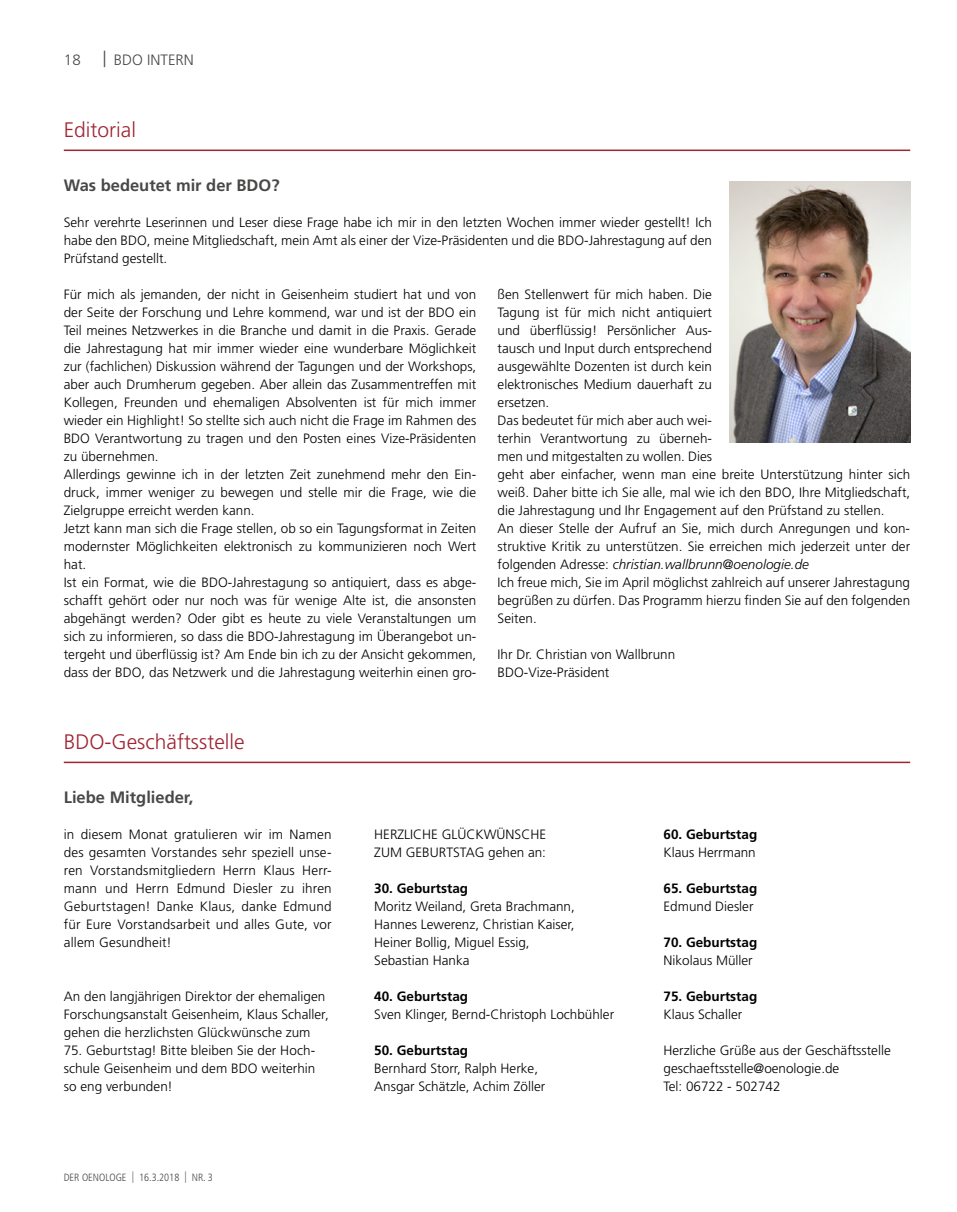
<style>
.page{position:relative;width:957px;height:1212px;background:#fff}
.page>*{position:absolute;margin:0;border:0;box-sizing:border-box;transform-origin:0 0}
.t1{font:300 21px "Frutiger LT Pro";color:#a02532}
.t2{font:700 16.5px "Frutiger LT Pro";color:#484847}
.t3{font:300 15px "Frutiger LT Pro";color:#484847}
.t4{font:300 13.5px/18px "Frutiger LT Pro";color:#000}
.t5{font:700 13.5px "Frutiger LT Pro";color:#000}
.t6{font:300 condensed 10.5px "Frutiger LT Pro";color:#484847}
.s1{font-size:16.5px}
.s2{font-style:italic}
.s3{font-size:11.55px}
</style>
<div class="page">
<hr style="left:64px;top:150px;width:846px;height:1px;background:#a02532">
<hr style="left:64px;top:762px;width:846px;height:1px;background:#a02532">
<img style="left:729px;top:181px;width:181px;height:262px">
<p class="t3" style="left:64px;top:51px;width:19px">18</p>
<p class="t3" style="left:103px;top:51px;width:93px"><span class="s1">|</span> BDO INTERN</p>
<h1 class="t1" style="left:64px;top:117px;width:74px">Editorial</h1>
<p class="t2" style="left:64px;top:175px;width:217px">Was bedeutet mir der BDO?</p>
<p class="t4" style="left:64px;top:213px;width:650px;text-align:justify">Sehr verehrte Leserinnen und Leser diese Frage habe ich mir in den letzten Wochen immer wieder gestellt! Ich habe den BDO, meine Mitgliedschaft, mein Amt als einer der Vize-Präsidenten und die BDO-Jahrestagung auf den Prüfstand gestellt.</p>
<p class="t4" style="left:64px;top:285px;width:414px">Für mich als jemanden, der nicht in Geisenheim studiert hat und von der Seite der Forschung und Lehre kommend, war und ist der BDO ein Teil meines Netzwerkes in die Branche und damit in die Praxis. Gerade die Jahrestagung hat mir immer wieder eine wunderbare Möglichkeit zur (fachlichen) Diskussion während der Tagungen und der Workshops, aber auch Drumherum gegeben. Aber allein das Zusammentreffen mit Kollegen, Freunden und ehemaligen Absolventen ist für mich immer wieder ein Highlight! So stellte sich auch nicht die Frage im Rahmen des BDO Verantwortung zu tragen und den Posten eines Vize-Präsidenten zu übernehmen.<br>Allerdings gewinne ich in der letzten Zeit zunehmend mehr den Ein&shy;druck, immer weniger zu bewegen und stelle mir die Frage, wie die Zielgruppe erreicht werden kann.<br>Jetzt kann man sich die Frage stellen, ob so ein Tagungsformat in Zeiten modernster Möglichkeiten elektronisch zu kommunizieren noch Wert hat.<br>Ist ein Format, wie die BDO-Jahrestagung so antiquiert, dass es abge&shy;schafft gehört oder nur noch was für wenige Alte ist, die ansonsten abgehängt werden? Oder gibt es heute zu viele Veranstaltungen um sich zu informieren, so dass die BDO-Jahrestagung im Überangebot un&shy;tergeht und überflüssig ist? Am Ende bin ich zu der Ansicht gekommen, dass der BDO, das Netzwerk und die Jahrestagung weiterhin einen gro-</p>
<p class="t4" style="left:497px;top:285px;width:414px">ßen Stellenwert für mich haben. Die<br>Tagung ist für mich nicht antiquiert<br>und überflüssig! Persönlicher Aus-<br>tausch und Input durch entsprechend<br>ausgewählte Dozenten ist durch kein<br>elektronisches Medium dauerhaft zu<br>ersetzen.<br>Das bedeutet für mich aber auch wei-<br>terhin Verantwortung zu überneh-<br>men und mitgestalten zu wollen. Dies<br>geht aber einfacher, wenn man eine breite Unterstützung hinter sich weiß. Daher bitte ich Sie alle, mal wie ich den BDO, Ihre Mitgliedschaft, die Jahrestagung und Ihr Engagement auf den Prüfstand zu stellen.<br>An dieser Stelle der Aufruf an Sie, mich durch Anregungen und kon&shy;struktive Kritik zu unterstützen. Sie erreichen mich jederzeit unter der folgenden Adresse: <span class="s2">christian.wallbrunn@oenologie.de<br></span>Ich freue mich, Sie im April möglichst zahlreich auf unserer Jahrestagung begrüßen zu dürfen. Das Programm hierzu finden Sie auf den folgenden Seiten.</p>
<p class="t4" style="left:497px;top:645px;width:179px">Ihr Dr. Christian von Wallbrunn<br>BDO-Vize-Präsident</p>
<h1 class="t1" style="left:64px;top:729px;width:182px">BDO-Geschäftsstelle</h1>
<p class="t2" style="left:64px;top:787px;width:131px">Liebe Mitglieder,</p>
<p class="t4" style="left:64px;top:825px;width:269px;text-align:justify">in diesem Monat gratulieren wir im Namen des gesamten Vorstandes sehr speziell unse&shy;ren Vorstandsmitgliedern Herrn Klaus Herr&shy;mann und Herrn Edmund Diesler zu ihren Geburtstagen! Danke Klaus, danke Edmund für Eure Vorstandsarbeit und alles Gute, vor allem Gesundheit!</p>
<p class="t4" style="left:64px;top:987px;width:266px">An den langjährigen Direktor der ehemaligen<br>Forschungsanstalt Geisenheim, Klaus Schaller, gehen die herzlichsten Glückwünsche zum</p>
<p class="t4" style="left:64px;top:1041px;width:253px;text-align:justify">75. Geburtstag! Bitte bleiben Sie der Hoch&shy;schule Geisenheim und dem BDO weiterhin so eng verbunden!</p>
<p class="t6" style="left:64px;top:1171px;width:151px">DER OENOLOGE <span class="s3">|</span> 16.3.2018 <span class="s3">|</span> NR. 3</p>
<p class="t4" style="left:374px;top:825px;width:173px">HERZLICHE GLÜCKWÜNSCHE<br>ZUM GEBURTSTAG gehen an:</p>
<p class="t5" style="left:374px;top:880px;width:95px">30. Geburtstag</p>
<p class="t4" style="left:374px;top:897px;width:202px">Moritz Weiland, Greta Brachmann,<br>Hannes Lewerenz, Christian Kaiser,<br>Heiner Bollig, Miguel Essig,<br>Sebastian Hanka</p>
<p class="t5" style="left:374px;top:988px;width:95px">40. Geburtstag</p>
<p class="t4" style="left:374px;top:1005px;width:241px">Sven Klinger, Bernd-Christoph Lochbühler</p>
<p class="t5" style="left:374px;top:1042px;width:95px">50. Geburtstag</p>
<p class="t4" style="left:374px;top:1059px;width:173px">Bernhard Storr, Ralph Herke,<br>Ansgar Schätzle, Achim Zöller</p>
<p class="t5" style="left:663px;top:826px;width:95px">60. Geburtstag</p>
<p class="t4" style="left:663px;top:843px;width:94px">Klaus Herrmann</p>
<p class="t5" style="left:663px;top:880px;width:95px">65. Geburtstag</p>
<p class="t4" style="left:663px;top:897px;width:92px">Edmund Diesler</p>
<p class="t5" style="left:663px;top:934px;width:95px">70. Geburtstag</p>
<p class="t4" style="left:663px;top:951px;width:91px">Nikolaus Müller</p>
<p class="t5" style="left:663px;top:988px;width:95px">75. Geburtstag</p>
<p class="t4" style="left:663px;top:1005px;width:80px">Klaus Schaller</p>
<p class="t4" style="left:663px;top:1041px;width:229px">Herzliche Grüße aus der Geschäftsstelle geschaeftsstelle@oenologie.de<br>Tel: 06722 - 502742</p>
</div>
